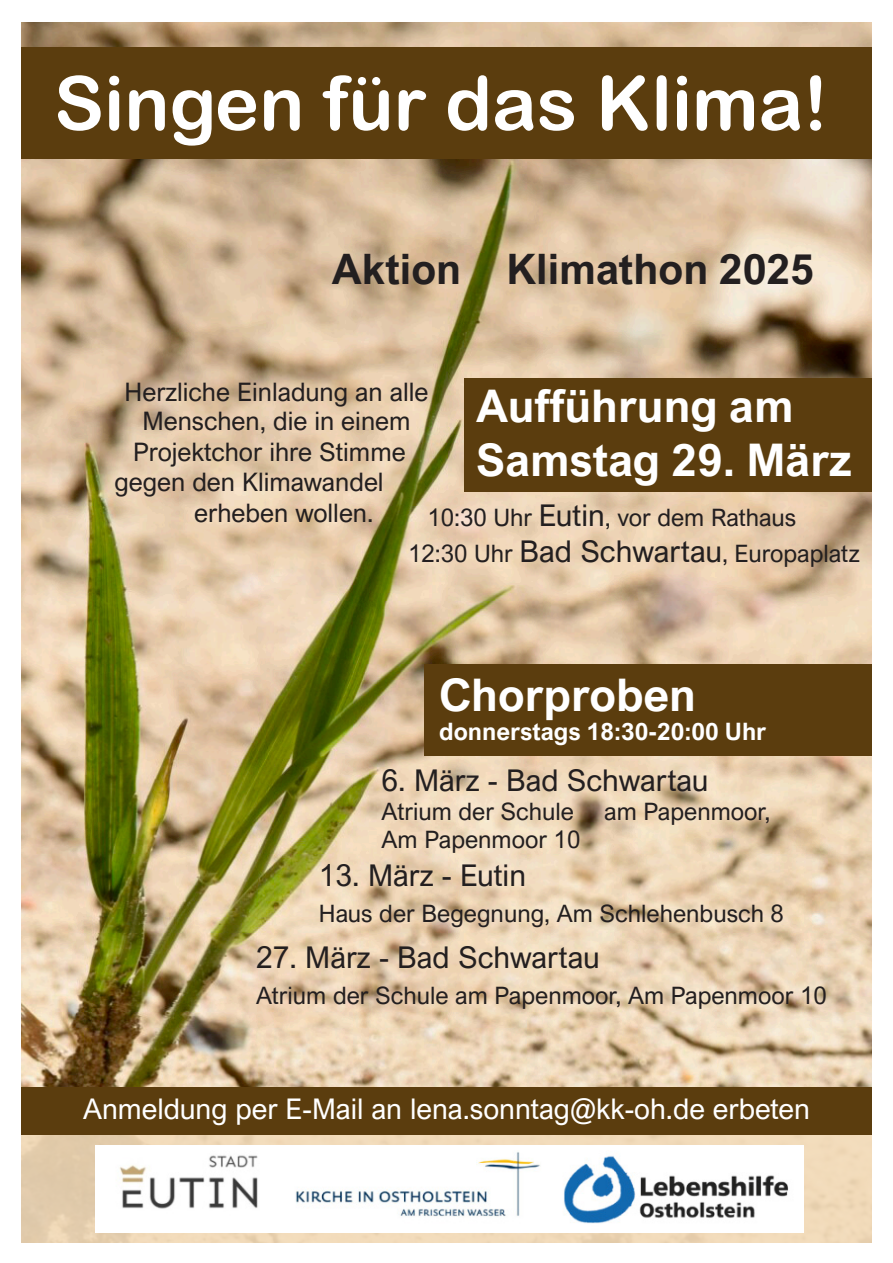
<style>
.page{position:relative;width:893px;height:1263px;background:#fff}
.page>*{position:absolute;margin:0;border:0;box-sizing:border-box;transform-origin:0 0}
.t1{font:75px "Arial Rounded MT Bold";color:#fff}
.t2{font:700 45px "Arial Nova";color:#fff}
.t3{font:700 42px "Arial Nova";color:#231f20}
.t4{font:30px "Arial Nova";color:#231f20}
.t5{font:28.5px "Arial Nova";color:#fff}
.t6{font:25.5px "Arial Nova";color:#231f20}
.t7{font:24px "Arial Nova";color:#231f20}
.t8{font:700 24px "Arial Nova";color:#fff}
.s1{font-size:30px}
</style>
<div class="page">
<img style="left:21px;top:22px;width:851px;height:1065px">
<div style="left:0;top:48px;width:893px;height:111px;background:#5b3d0e"></div>
<svg style="left:21px;top:1135px;width:851px;height:108px;fill:#f1dab9"></svg>
<div style="left:0;top:1087px;width:893px;height:48px;background:#5b3d0e"></div>
<div style="left:464px;top:378px;width:429px;height:113px;background:#5b3d0e"></div>
<div style="left:0;top:0;width:21px;height:1263px;background:#fff"></div>
<img style="left:96px;top:1146px;width:708px;height:86px">
<div style="left:424px;top:664px;width:469px;height:91px;background:#5b3d0e"></div>
<div style="left:872px;top:0;width:21px;height:1263px;background:#fff"></div>
<p class="t1" style="left:54px;top:59px;width:776px">Singen für das Klima!</p>
<p class="t3" style="left:332px;top:244px;width:484px">Aktion Klimathon 2025</p>
<p class="t6" style="left:125px;top:378px;width:305px">Herzliche Einladung an alle</p>
<p class="t2" style="left:476px;top:380px;width:319px">Aufführung am</p>
<p class="t2" style="left:476px;top:434px;width:377px">Samstag 29. März</p>
<p class="t7" style="left:427px;top:504px;width:370px">10:30 Uhr <span class="s1">Eutin</span>, vor dem Rathaus</p>
<p class="t7" style="left:408px;top:540px;width:453px">12:30 Uhr <span class="s1">Bad Schwartau</span>, Europaplatz</p>
<p class="t6" style="left:142px;top:406px;width:270px">Menschen, die in einem</p>
<p class="t6" style="left:133px;top:437px;width:274px">Projektchor ihre Stimme</p>
<p class="t6" style="left:114px;top:468px;width:271px">gegen den Klimawandel</p>
<p class="t6" style="left:194px;top:498px;width:181px">erheben wollen.</p>
<p class="t2" style="left:439px;top:669px;width:259px">Chorproben</p>
<p class="t8" style="left:439px;top:717px;width:329px">donnerstags 18:30-20:00 Uhr</p>
<p class="t4" style="left:382px;top:763px;width:328px">6. März - Bad Schwartau</p>
<p class="t7" style="left:382px;top:797px;width:194px">Atrium der Schule</p>
<p class="t7" style="left:604px;top:797px;width:168px">am Papenmoor,</p>
<p class="t7" style="left:382px;top:826px;width:200px">Am Papenmoor 10</p>
<p class="t4" style="left:319px;top:858px;width:209px">13. März - Eutin</p>
<p class="t7" style="left:319px;top:900px;width:467px">Haus der Begegnung, Am Schlehenbusch 8</p>
<p class="t4" style="left:256px;top:940px;width:345px">27. März - Bad Schwartau</p>
<p class="t7" style="left:256px;top:982px;width:572px">Atrium der Schule am Papenmoor, Am Papenmoor 10</p>
<p class="t5" style="left:83px;top:1093px;width:728px">Anmeldung per E-Mail an lena.sonntag@kk-oh.de erbeten</p>
</div>
